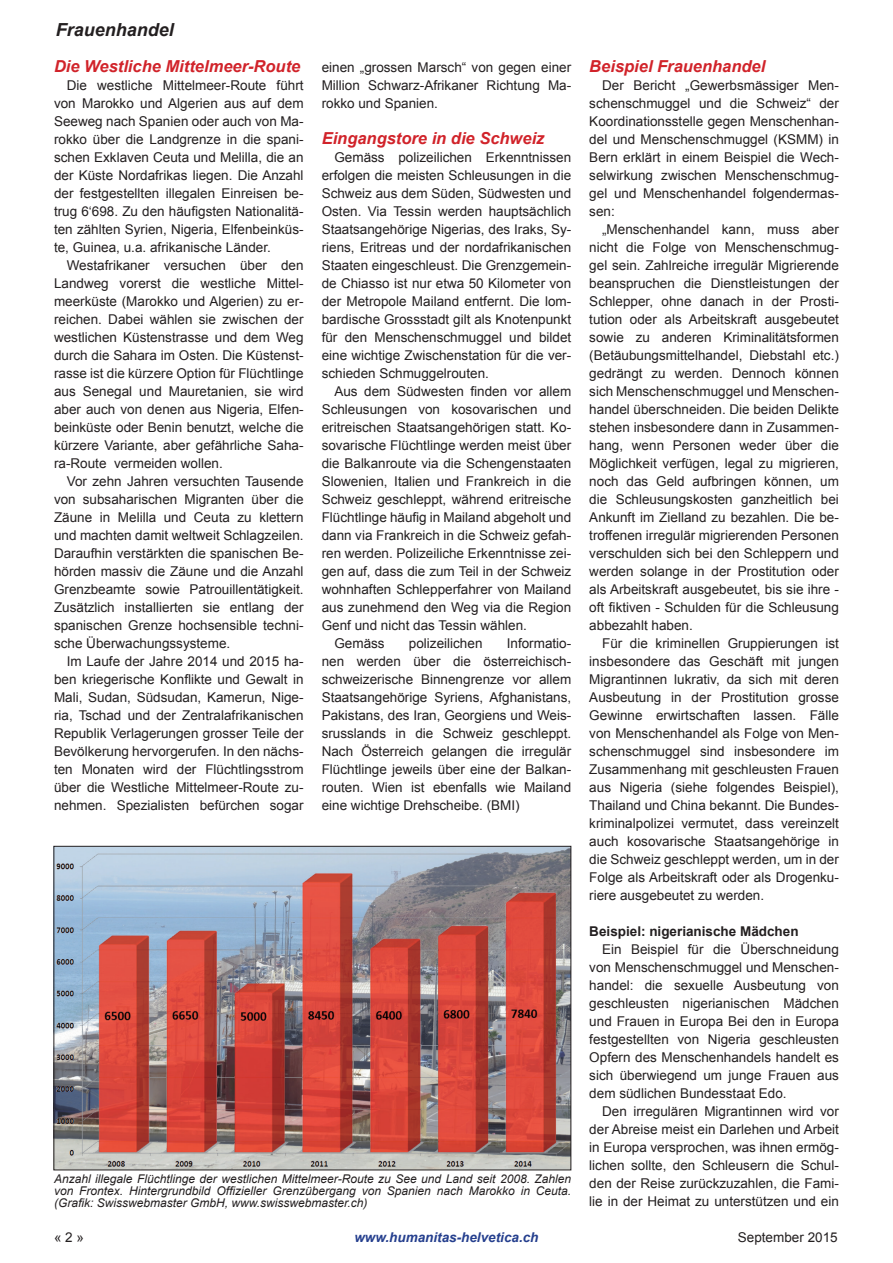
<style>
.page{position:relative;width:893px;height:1263px;background:#fff}
.page>*{position:absolute;margin:0;border:0;box-sizing:border-box;transform-origin:0 0}
.Kopfzeile-R{font:italic 700 18px "Arial";color:#231f20}
.Untertitel{font:italic 700 16.5px "Arial";color:#d1232a}
.Fusszeilen-Text{font:13.5px/18px "Arial";color:#231f20;text-align:justify}
.Untertitel-3{font:700 13.5px "Arial";color:#231f20}
.Fusszeilen-Text-2{font:italic 700 13.5px "Arial";color:#253f8e}
.Legende{font:italic 12px/12px "Arial";color:#231f20;text-align:justify}
</style>
<div class="page">
<img style="left:56px;top:848px;width:513px;height:320px">
<p class="Kopfzeile-R" style="left:56px;top:18px;width:120px">Frauenhandel</p>
<p class="Untertitel" style="left:54px;top:55px;width:248px">Die Westliche Mittelmeer-Route</p>
<p class="Fusszeilen-Text" style="left:54px;top:76px;width:251px;text-indent:13px">Die westliche Mittelmeer-Route führt von Marokko und Algerien aus auf dem Seeweg nach Spanien oder auch von Ma&shy;rokko über die Landgrenze in die spani&shy;schen Exklaven Ceuta und Melilla, die an der Küste Nordafrikas liegen. Die Anzahl der festgestellten illegalen Einreisen be&shy;trug 6‘698. Zu den häufigsten Nationalitä&shy;ten zählten Syrien, Nigeria, Elfenbeinküs&shy;te, Guinea, u.a. afrikanische Länder.</p>
<p class="Fusszeilen-Text" style="left:54px;top:256px;width:251px;text-indent:13px">Westafrikaner versuchen über den Landweg vorerst die westliche Mittel&shy;meerküste (Marokko und Algerien) zu er&shy;reichen. Dabei wählen sie zwischen der westlichen Küstenstrasse und dem Weg durch die Sahara im Osten. Die Küstenst&shy;rasse ist die kürzere Option für Flüchtlinge aus Senegal und Mauretanien, sie wird aber auch von denen aus Nigeria, Elfen&shy;beinküste oder Benin benutzt, welche die kürzere Variante, aber gefährliche Saha&shy;ra-Route vermeiden wollen.</p>
<p class="Fusszeilen-Text" style="left:54px;top:472px;width:251px;text-indent:13px">Vor zehn Jahren versuchten Tausende von subsaharischen Migranten über die Zäune in Melilla und Ceuta zu klettern und machten damit weltweit Schlagzeilen.<br>Daraufhin verstärkten die spanischen Be&shy;hörden massiv die Zäune und die Anzahl Grenzbeamte sowie Patrouillentätigkeit.<br>Zusätzlich installierten sie entlang der spanischen Grenze hochsensible techni&shy;sche Überwachungssysteme.</p>
<p class="Fusszeilen-Text" style="left:54px;top:652px;width:251px;text-indent:13px">Im Laufe der Jahre 2014 und 2015 ha&shy;ben kriegerische Konflikte und Gewalt in Mali, Sudan, Südsudan, Kamerun, Nige&shy;ria, Tschad und der Zentralafrikanischen Republik Verlagerungen grosser Teile der Bevölkerung hervorgerufen. In den nächs&shy;ten Monaten wird der Flüchtlingsstrom über die Westliche Mittelmeer-Route zu&shy;nehmen. Spezialisten befürchen sogar</p>
<p class="Fusszeilen-Text" style="left:322px;top:58px;width:251px">einen „grossen Marsch“ von gegen einer Million Schwarz-Afrikaner Richtung Ma&shy;rokko und Spanien.</p>
<p class="Untertitel" style="left:322px;top:127px;width:224px">Eingangstore in die Schweiz</p>
<p class="Fusszeilen-Text" style="left:322px;top:148px;width:251px;text-indent:13px">Gemäss polizeilichen Erkenntnissen erfolgen die meisten Schleusungen in die Schweiz aus dem Süden, Südwesten und Osten. Via Tessin werden hauptsächlich Staatsangehörige Nigerias, des Iraks, Sy&shy;riens, Eritreas und der nordafrikanischen Staaten eingeschleust. Die Grenzgemein&shy;de Chiasso ist nur etwa 50 Kilometer von der Metropole Mailand entfernt. Die lom&shy;bardische Grossstadt gilt als Knotenpunkt für den Menschenschmuggel und bildet eine wichtige Zwischenstation für die ver&shy;schieden Schmuggelrouten.</p>
<p class="Fusszeilen-Text" style="left:322px;top:382px;width:251px;text-indent:13px">Aus dem Südwesten finden vor allem Schleusungen von kosovarischen und eritreischen Staatsangehörigen statt. Ko&shy;sovarische Flüchtlinge werden meist über die Balkanroute via die Schengenstaaten Slowenien, Italien und Frankreich in die Schweiz geschleppt, während eritreische Flüchtlinge häufig in Mailand abgeholt und dann via Frankreich in die Schweiz gefah&shy;ren werden. Polizeiliche Erkenntnisse zei&shy;gen auf, dass die zum Teil in der Schweiz wohnhaften Schlepperfahrer von Mailand aus zunehmend den Weg via die Region Genf und nicht das Tessin wählen.</p>
<p class="Fusszeilen-Text" style="left:334px;top:634px;width:52px">Gemäss</p>
<p class="Fusszeilen-Text" style="left:409px;top:634px;width:75px">polizeilichen</p>
<p class="Fusszeilen-Text" style="left:322px;top:634px;width:251px;text-indent:185px">Informatio&shy;nen werden über die österreichisch&shy;schweizerische Binnengrenze vor allem Staatsangehörige Syriens, Afghanistans, Pakistans, des Iran, Georgiens und Weis&shy;srusslands in die Schweiz geschleppt.<br>Nach Österreich gelangen die irregulär Flüchtlinge jeweils über eine der Balkan&shy;routen. Wien ist ebenfalls wie Mailand eine wichtige Drehscheibe. (BMI)</p>
<p class="Legende" style="left:54px;top:1173px;width:519px">Anzahl illegale Flüchtlinge der westlichen Mittelmeer-Route zu See und Land seit 2008. Zahlen von Frontex. Hintergrundbild Offizieller Grenzübergang von Spanien nach Marokko in Ceuta. (Grafik: Swisswebmaster GmbH, www.swisswebmaster.ch)</p>
<p class="Untertitel" style="left:589px;top:55px;width:178px">Beispiel Frauenhandel</p>
<p class="Fusszeilen-Text" style="left:589px;top:76px;width:251px;text-indent:13px">Der Bericht „Gewerbsmässiger Men&shy;schenschmuggel und die Schweiz“ der Koordinationsstelle gegen Menschenhan&shy;del und Menschenschmuggel (KSMM) in Bern erklärt in einem Beispiel die Wech&shy;selwirkung zwischen Menschenschmug&shy;gel und Menschenhandel folgendermas&shy;sen:</p>
<p class="Fusszeilen-Text" style="left:589px;top:220px;width:251px;text-indent:13px">„Menschenhandel kann, muss aber nicht die Folge von Menschenschmug&shy;gel sein. Zahlreiche irregulär Migrierende beanspruchen die Dienstleistungen der Schlepper, ohne danach in der Prosti&shy;tution oder als Arbeitskraft ausgebeutet sowie zu anderen Kriminalitätsformen (Betäubungsmittelhandel, Diebstahl etc.) gedrängt zu werden. Dennoch können sich Menschenschmuggel und Menschen&shy;handel überschneiden. Die beiden Delikte stehen insbesondere dann in Zusammen&shy;hang, wenn Personen weder über die Möglichkeit verfügen, legal zu migrieren, noch das Geld aufbringen können, um die Schleusungskosten ganzheitlich bei Ankunft im Zielland zu bezahlen. Die be&shy;troffenen irregulär migrierenden Personen verschulden sich bei den Schleppern und werden solange in der Prostitution oder als Arbeitskraft ausgebeutet, bis sie ihre - oft fiktiven - Schulden für die Schleusung abbezahlt haben.</p>
<p class="Fusszeilen-Text" style="left:589px;top:634px;width:251px;text-indent:13px">Für die kriminellen Gruppierungen ist insbesondere das Geschäft mit jungen Migrantinnen lukrativ, da sich mit deren Ausbeutung in der Prostitution grosse Gewinne erwirtschaften lassen. Fälle von Menschenhandel als Folge von Men&shy;schenschmuggel sind insbesondere im Zusammenhang mit geschleusten Frauen aus Nigeria (siehe folgendes Beispiel), Thailand und China bekannt. Die Bundes&shy;kriminalpolizei vermutet, dass vereinzelt auch kosovarische Staatsangehörige in die Schweiz geschleppt werden, um in der Folge als Arbeitskraft oder als Drogenku&shy;riere ausgebeutet zu werden.</p>
<p class="Untertitel-3" style="left:589px;top:922px;width:211px">Beispiel: nigerianische Mädchen</p>
<p class="Fusszeilen-Text" style="left:589px;top:940px;width:251px;text-indent:13px">Ein Beispiel für die Überschneidung von Menschenschmuggel und Menschen&shy;handel: die sexuelle Ausbeutung von geschleusten nigerianischen Mädchen und Frauen in Europa Bei den in Europa festgestellten von Nigeria geschleusten Opfern des Menschenhandels handelt es sich überwiegend um junge Frauen aus dem südlichen Bundesstaat Edo.</p>
<p class="Fusszeilen-Text" style="left:589px;top:1102px;width:251px;text-indent:13px">Den irregulären Migrantinnen wird vor der Abreise meist ein Darlehen und Arbeit in Europa versprochen, was ihnen ermög&shy;lichen sollte, den Schleusern die Schul&shy;den der Reise zurückzuzahlen, die Fami&shy;lie in der Heimat zu unterstützen und ein</p>
<p class="Fusszeilen-Text" style="left:54px;top:1228px;width:32px">« 2 »</p>
<p class="Fusszeilen-Text-2" style="left:354px;top:1228px;width:186px">www.humanitas-helvetica.ch</p>
<p class="Fusszeilen-Text" style="left:738px;top:1228px;width:101px">September 2015</p>
</div>
